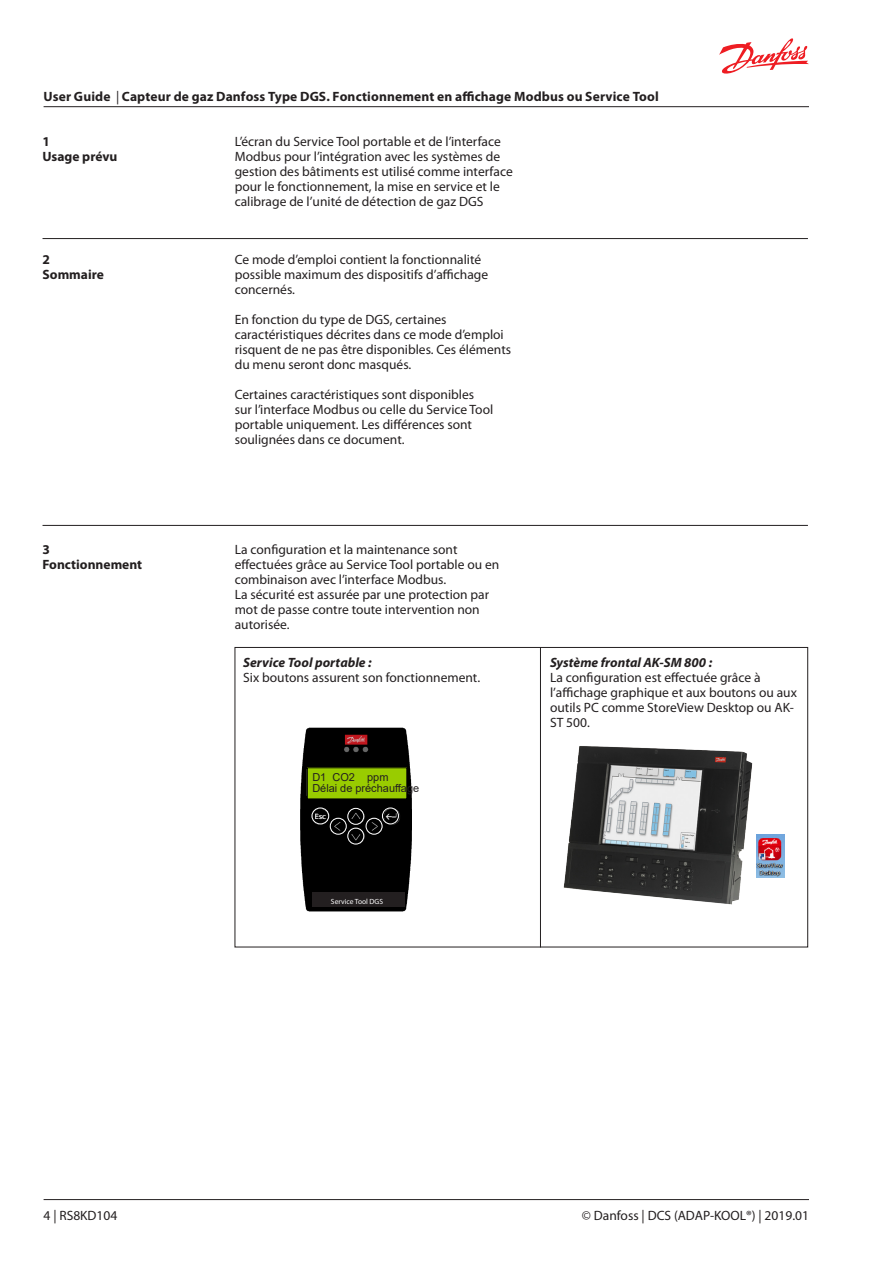
<style>
.page{position:relative;width:893px;height:1263px;background:#fff}
.page>*{position:absolute;margin:0;border:0;box-sizing:border-box;transform-origin:0 0}
.Normtext{font:13.5px/15px "Myriad Pro";color:#231f20}
.Normtext__bold{font:700 13.5px "Myriad Pro";letter-spacing:.01em;color:#231f20}
.Normtext-2{font:italic 700 13.5px "Myriad Pro";color:#231f20}
.Normtext-3{font:10.95px "Arial";color:#231f20}
.t1{font:7.65px "Calibri";color:#fff}
.Normtext-4{font:7.5px "Myriad Pro";color:#fff}
.t2{font:6.9px "Verdana";color:#fff}
.t3{font:5.25px "Verdana";color:#fff}
.s1{font-weight:400}
</style>
<div class="page">
<hr style="left:44px;top:1199px;width:765px;height:1px;background:#231f20">
<svg style="left:719px;top:38px;width:90px;height:36px"></svg>
<hr style="left:44px;top:106px;width:765px;height:1px;background:#231f20">
<hr style="left:43px;top:238px;width:765px;height:1px;background:#231f20">
<hr style="left:43px;top:525px;width:765px;height:1px;background:#231f20">
<div style="left:235px;top:647px;width:573px;height:300px;border:1px solid #231f20"></div>
<hr style="left:540px;top:647px;width:1px;height:300px;background:#231f20">
<img style="left:300px;top:727px;width:112px;height:184px">
<div style="left:312px;top:807px;width:17px;height:17px;border:1px solid #fff;border-radius:50%"></div>
<div style="left:382px;top:807px;width:17px;height:17px;border:1px solid #fff;border-radius:50%"></div>
<div style="left:366px;top:818px;width:16px;height:16px;border:1px solid #fff;border-radius:50%"></div>
<div style="left:347px;top:808px;width:17px;height:17px;border:1px solid #fff;border-radius:50%"></div>
<div style="left:347px;top:828px;width:17px;height:16px;border:1px solid #fff;border-radius:50%"></div>
<div style="left:330px;top:818px;width:17px;height:16px;border:1px solid #fff;border-radius:50%"></div>
<div style="left:307px;top:768px;width:100px;height:31px;background:#9c0"></div>
<div style="left:307px;top:767px;width:100px;height:32px;border:1px solid #000"></div>
<div style="left:312px;top:892px;width:93px;height:14px;background:#231f20"></div>
<img style="left:756px;top:834px;width:28px;height:44px">
<img style="left:564px;top:746px;width:188px;height:159px">
<p class="Normtext__bold" style="left:44px;top:89px;width:617px">User Guide <span class="s1">|</span> Capteur de gaz Danfoss Type DGS. Fonctionnement en affichage Modbus ou Service Tool</p>
<p class="Normtext__bold" style="left:43px;top:134px;width:9px">1</p>
<p class="Normtext__bold" style="left:43px;top:149px;width:76px">Usage prévu</p>
<p class="Normtext" style="left:235px;top:134px;width:280px">L’écran du Service Tool portable et de l’interface Modbus pour l’intégration avec les systèmes de gestion des bâtiments est utilisé comme interface pour le fonctionnement, la mise en service et le calibrage de l’unité de détection de gaz DGS</p>
<p class="Normtext__bold" style="left:43px;top:252px;width:9px">2</p>
<p class="Normtext__bold" style="left:43px;top:267px;width:63px">Sommaire</p>
<p class="Normtext" style="left:235px;top:252px;width:255px">Ce mode d’emploi contient la fonctionnalité possible maximum des dispositifs d’affichage concernés.</p>
<p class="Normtext" style="left:235px;top:312px;width:278px">En fonction du type de DGS, certaines caractéristiques décrites dans ce mode d’emploi risquent de ne pas être disponibles. Ces éléments du menu seront donc masqués.</p>
<p class="Normtext" style="left:235px;top:387px;width:260px">Certaines caractéristiques sont disponibles sur l’interface Modbus ou celle du Service Tool portable uniquement. Les différences sont soulignées dans ce document.</p>
<p class="Normtext__bold" style="left:43px;top:541px;width:9px">3</p>
<p class="Normtext__bold" style="left:43px;top:556px;width:101px">Fonctionnement</p>
<p class="Normtext" style="left:235px;top:542px;width:266px">La configuration et la maintenance sont effectuées grâce au Service Tool portable ou en combinaison avec l’interface Modbus.</p>
<p class="Normtext" style="left:235px;top:587px;width:256px">La sécurité est assurée par une protection par mot de passe contre toute intervention non autorisée.</p>
<p class="Normtext-2" style="left:243px;top:655px;width:130px">Service Tool portable :</p>
<p class="Normtext" style="left:243px;top:670px;width:238px">Six boutons assurent son fonctionnement.</p>
<p class="Normtext-2" style="left:550px;top:655px;width:164px">Système frontal AK-SM 800 :</p>
<p class="Normtext" style="left:550px;top:670px;width:248px">La configuration est effectuée grâce à l’affichage graphique et aux boutons ou aux outils PC comme StoreView Desktop ou AK-<br>ST 500.</p>
<p class="Normtext-3" style="left:312px;top:770px;width:78px">D1 CO2 ppm</p>
<p class="Normtext-3" style="left:312px;top:781px;width:108px">Délai de préchauffage</p>
<p class="t2" style="left:315px;top:811px;width:13px">Esc</p>
<p class="t1" style="left:385px;top:811px;width:12px">←─</p>
<p class="Normtext-4" style="left:331px;top:897px;width:54px">Service Tool DGS</p>
<p class="t3" style="left:320px;top:898px;width:74px">Gas Detection Service Tool</p>
<p class="Normtext" style="left:44px;top:1209px;width:75px">4 | RS8KD104</p>
<p class="Normtext" style="left:582px;top:1208px;width:229px">© Danfoss | DCS (ADAP-KOOL®) | 2019.01</p>
</div>
